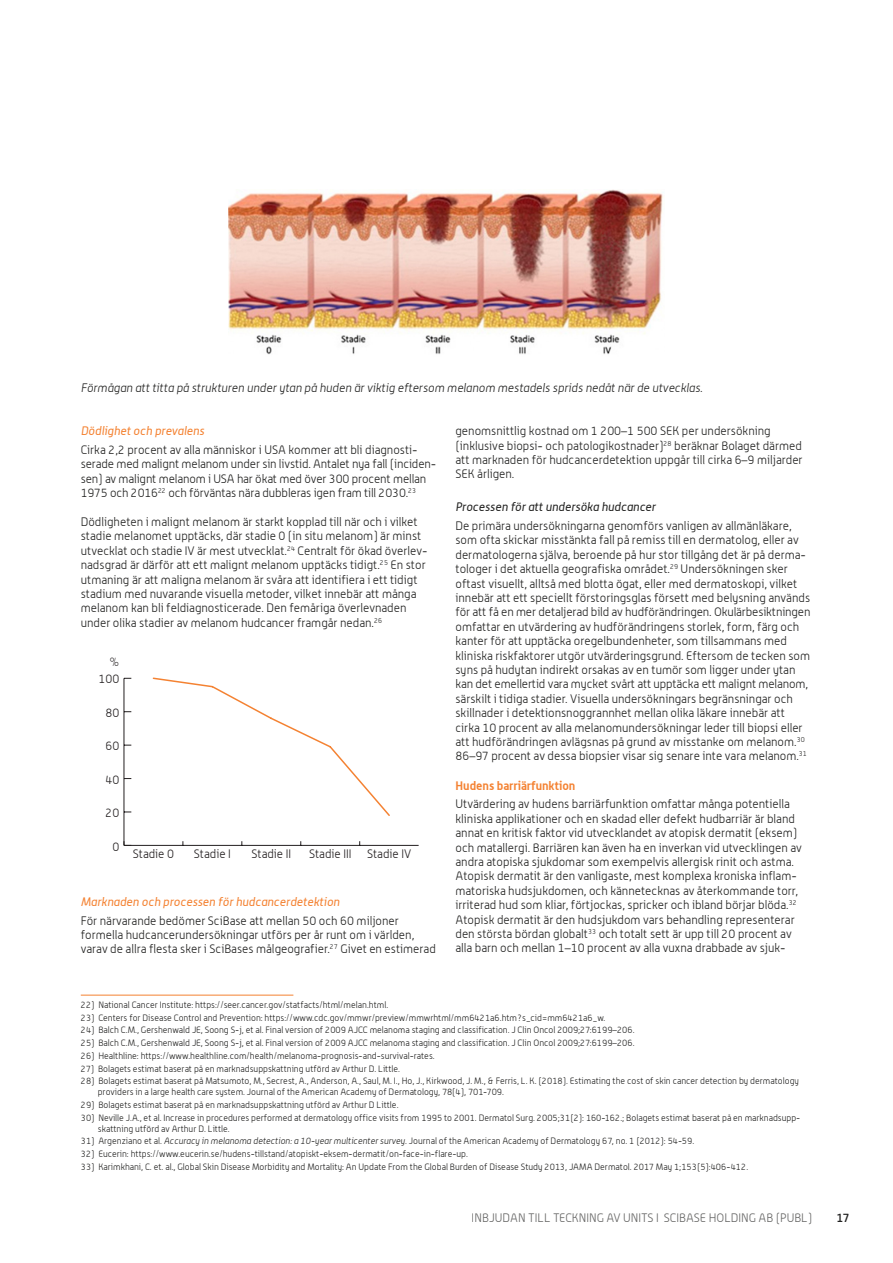
<style>
.page{position:relative;width:893px;height:1263px;background:#fff}
.page>*{position:absolute;margin:0;border:0;box-sizing:border-box;transform-origin:0 0}
.t1{font:300 12px/14.4px "Alwyn";color:#222221}
.t2{font:italic 300 12px "Alwyn";color:#222221}
.t3{font:italic 12px "Alwyn";color:#f48232}
.t4{font:300 12px "Alwyn";color:#231f20}
.t5{font:italic 12px "Alwyn";color:#222221}
.t6{font:700 12px "Alwyn";color:#f48232}
.t7{font:500 12px "Alwyn";color:#222221}
.t8{font:300 9px/10.8px "Alwyn";color:#222221}
.s1{font-style:italic}
</style>
<div class="page">
<hr style="left:124px;top:845px;width:295px;height:1px;background:#231f20">
<hr style="left:124px;top:678px;width:1px;height:167px;background:#231f20">
<svg style="left:152px;top:677px;width:238px;height:139px"></svg>
<hr style="left:81px;top:995px;width:212px;height:1px;background:#f48232">
<img style="left:229px;top:189px;width:434px;height:166px">
<p class="t2" style="left:81px;top:381px;width:623px">Förmågan att titta på strukturen under ytan på huden är viktig eftersom melanom mestadels sprids nedåt när de utvecklas.</p>
<p class="t3" style="left:81px;top:424px;width:125px">Dödlighet och prevalens</p>
<p class="t1" style="left:81px;top:442px;width:357px">Cirka 2,2 procent av alla människor i USA kommer att bli diagnosti&shy;serade med malignt melanom under sin livstid. Antalet nya fall (inciden&shy;sen) av malignt melanom i USA har ökat med över 300 procent mellan 1975 och 2016<sup>22</sup> och förväntas nära dubbleras igen fram till 2030.<sup>23</sup></p>
<p class="t1" style="left:81px;top:514px;width:348px">Dödligheten i malignt melanom är starkt kopplad till när och i vilket stadie melanomet upptäcks, där stadie 0 (in situ melanom) är minst utvecklat och stadie IV är mest utvecklat.<sup>24</sup> Centralt för ökad överlev&shy;nadsgrad är därför att ett malignt melanom upptäcks tidigt.<sup>25</sup> En stor utmaning är att maligna melanom är svåra att identifiera i ett tidigt stadium med nuvarande visuella metoder, vilket innebär att många melanom kan bli feldiagnosticerade. Den femåriga överlevnaden under olika stadier av melanom hudcancer framgår nedan.<sup>26</sup></p>
<p class="t4" style="left:109px;top:655px;width:12px">%</p>
<p class="t4" style="left:98px;top:672px;width:22px">100</p>
<p class="t4" style="left:105px;top:706px;width:15px">80</p>
<p class="t4" style="left:105px;top:739px;width:15px">60</p>
<p class="t4" style="left:105px;top:773px;width:15px">40</p>
<p class="t4" style="left:105px;top:806px;width:15px">20</p>
<p class="t4" style="left:112px;top:839px;width:8px">0</p>
<p class="t4" style="left:133px;top:847px;width:43px">Stadie 0</p>
<p class="t4" style="left:194px;top:847px;width:39px">Stadie I</p>
<p class="t4" style="left:251px;top:847px;width:41px">Stadie II</p>
<p class="t4" style="left:309px;top:847px;width:44px">Stadie III</p>
<p class="t4" style="left:367px;top:847px;width:46px">Stadie IV</p>
<p class="t3" style="left:81px;top:894px;width:260px">Marknaden och processen för hudcancerdetektion</p>
<p class="t1" style="left:81px;top:913px;width:357px">För närvarande bedömer SciBase att mellan 50 och 60 miljoner formella hudcancerundersökningar utförs per år runt om i världen, varav de allra flesta sker i SciBases målgeografier.<sup>27</sup> Givet en estimerad</p>
<p class="t1" style="left:455px;top:423px;width:349px">genomsnittlig kostnad om 1 200–1 500 SEK per undersökning (inklusive biopsi- och patologikostnader)<sup>28</sup> beräknar Bolaget därmed att marknaden för hudcancerdetektion uppgår till cirka 6–9 miljarder SEK årligen.</p>
<p class="t5" style="left:455px;top:500px;width:202px">Processen för att undersöka hudcancer</p>
<p class="t1" style="left:455px;top:518px;width:356px">De primära undersökningarna genomförs vanligen av allmänläkare, som ofta skickar misstänkta fall på remiss till en dermatolog, eller av dermatologerna själva, beroende på hur stor tillgång det är på derma&shy;tologer i det aktuella geografiska området.<sup>29</sup> Undersökningen sker oftast visuellt, alltså med blotta ögat, eller med dermatoskopi, vilket innebär att ett speciellt förstoringsglas försett med belysning används för att få en mer detaljerad bild av hudförändringen. Okulärbesiktningen omfattar en utvärdering av hudförändringens storlek, form, färg och kanter för att upptäcka oregelbundenheter, som tillsammans med kliniska riskfaktorer utgör utvärderingsgrund. Eftersom de tecken som syns på hudytan indirekt orsakas av en tumör som ligger under ytan kan det emellertid vara mycket svårt att upptäcka ett malignt melanom, särskilt i tidiga stadier. Visuella undersökningars begränsningar och skillnader i detektionsnoggrannhet mellan olika läkare innebär att cirka 10 procent av alla melanomundersökningar leder till biopsi eller att hudförändringen avlägsnas på grund av misstanke om melanom.<sup>30<br></sup>86–97 procent av dessa biopsier visar sig senare inte vara melanom.<sup>31</sup></p>
<p class="t6" style="left:455px;top:778px;width:121px">Hudens barriärfunktion</p>
<p class="t1" style="left:455px;top:797px;width:348px">Utvärdering av hudens barriärfunktion omfattar många potentiella kliniska applikationer och en skadad eller defekt hudbarriär är bland annat en kritisk faktor vid utvecklandet av atopisk dermatit (eksem) och matallergi. Barriären kan även ha en inverkan vid utvecklingen av andra atopiska sjukdomar som exempelvis allergisk rinit och astma.<br>Atopisk dermatit är den vanligaste, mest komplexa kroniska inflam&shy;matoriska hudsjukdomen, och kännetecknas av återkommande torr, irriterad hud som kliar, förtjockas, spricker och ibland börjar blöda.<sup>32<br></sup>Atopisk dermatit är den hudsjukdom vars behandling representerar den största bördan globalt<sup>33</sup> och totalt sett är upp till 20 procent av alla barn och mellan 1–10 procent av alla vuxna drabbade av sjuk-</p>
<p class="t8" style="left:81px;top:999px;width:309px">22) National Cancer Institute: https://seer.cancer.gov/statfacts/html/melan.html.</p>
<p class="t8" style="left:81px;top:1012px;width:526px">23) Centers for Disease Control and Prevention: https://www.cdc.gov/mmwr/preview/mmwrhtml/mm6421a6.htm?s_cid=mm6421a6_w.</p>
<p class="t8" style="left:81px;top:1025px;width:555px">24) Balch C.M., Gershenwald JE, Soong S-j, et al. Final version of 2009 AJCC melanoma staging and classification. J Clin Oncol 2009;27:6199–206.</p>
<p class="t8" style="left:81px;top:1037px;width:555px">25) Balch C.M., Gershenwald JE, Soong S-j, et al. Final version of 2009 AJCC melanoma staging and classification. J Clin Oncol 2009;27:6199–206.</p>
<p class="t8" style="left:81px;top:1050px;width:355px">26) Healthline: https://www.healthline.com/health/melanoma-prognosis-and-survival-rates.</p>
<p class="t8" style="left:81px;top:1063px;width:321px">27) Bolagets estimat baserat på en marknadsuppskattning utförd av Arthur D. Little.</p>
<p class="t8" style="left:98px;top:1076px;width:703px;text-indent:-17px">28) Bolagets estimat baserat på Matsumoto, M., Secrest, A., Anderson, A., Saul, M. I., Ho, J., Kirkwood, J. M., &amp; Ferris, L. K. (2018). Estimating the cost of skin cancer detection by dermatology providers in a large health care system. Journal of the American Academy of Dermatology, 78(4), 701-709.</p>
<p class="t8" style="left:81px;top:1099px;width:319px">29) Bolagets estimat baserat på en marknadsuppskattning utförd av Arthur D Little.</p>
<p class="t8" style="left:98px;top:1112px;width:704px;text-indent:-17px">30) Neville J.A., et al. Increase in procedures performed at dermatology office visits from 1995 to 2001. Dermatol Surg. 2005;31(2): 160-162.; Bolagets estimat baserat på en marknadsupp&shy;skattning utförd av Arthur D. Little.</p>
<p class="t8" style="left:81px;top:1135px;width:615px">31) Argenziano et al. <span class="s1">Accuracy in melanoma detection: a 10-year multicenter survey</span>. Journal of the American Academy of Dermatology 67, no. 1 (2012): 54-59.</p>
<p class="t8" style="left:81px;top:1148px;width:389px">32) Eucerin: https://www.eucerin.se/hudens-tillstand/atopiskt-eksem-dermatit/on-face-in-flare-up.</p>
<p class="t8" style="left:81px;top:1161px;width:669px">33) Karimkhani, C. et. al., Global Skin Disease Morbidity and Mortality: An Update From the Global Burden of Disease Study 2013, JAMA Dermatol. 2017 May 1;153(5):406-412.</p>
<p class="t1" style="left:472px;top:1210px;width:342px">INBJUDAN TILL TECKNING AV UNITS I SCIBASE HOLDING AB (PUBL)</p>
<p class="t7" style="left:836px;top:1210px;width:15px">17</p>
</div>
